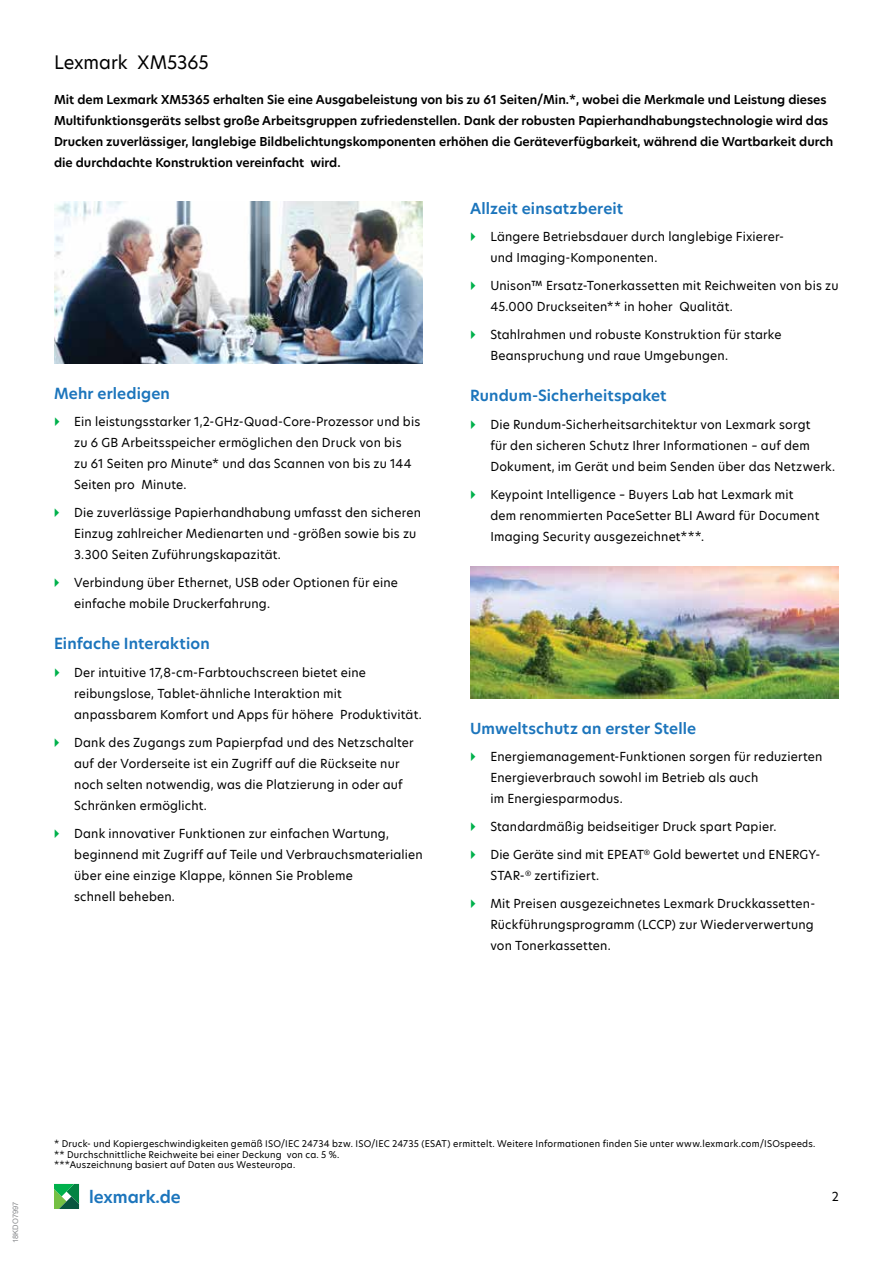
<style>
.page{position:relative;width:893px;height:1263px;background:#fff}
.page>*{position:absolute;margin:0;border:0;box-sizing:border-box;transform-origin:0 0}
.t1{font:18px "TP Hero";letter-spacing:-.005em;color:#000}
.t2{font:600 16.5px "TP Hero";color:#1c75bc}
.t3{font:600 15px "TP Hero";letter-spacing:.01em;color:#1c75bc}
.t4{font:12px/21px "TP Hero";letter-spacing:.015em;color:#000}
.t5{font:600 12px/21px "TP Hero";color:#000}
.t6{font:9px/10.5px "TP Hero";letter-spacing:.025em;color:#000}
.t7{font:7.5px "Arial Unicode MS";color:#888a8d}
</style>
<div class="page">
<svg style="left:54px;top:1184px;width:25px;height:25px"></svg>
<img style="left:54px;top:201px;width:369px;height:162px">
<img style="left:470px;top:567px;width:369px;height:131px">
<h1 class="t1" style="left:54px;top:50px;width:156px">Lexmark XM5365</h1>
<p class="t5" style="left:54px;top:89px;width:781px">Mit dem Lexmark XM5365 erhalten Sie eine Ausgabeleistung von bis zu 61 Seiten/Min.*, wobei die Merkmale und Leistung dieses Multifunktionsgeräts selbst große Arbeitsgruppen zufriedenstellen. Dank der robusten Papierhandhabungstechnologie wird das Drucken zuverlässiger, langlebige Bildbelichtungskomponenten erhöhen die Geräteverfügbarkeit, während die Wartbarkeit durch die durchdachte Konstruktion vereinfacht wird.</p>
<p class="t3" style="left:54px;top:383px;width:117px">Mehr erledigen</p>
<p class="t4" style="left:74px;top:411px;width:348px">Ein leistungsstarker 1,2-GHz-Quad-Core-Prozessor und bis zu 6 GB Arbeitsspeicher ermöglichen den Druck von bis<br>zu 61 Seiten pro Minute* und das Scannen von bis zu 144<br>Seiten pro Minute.</p>
<p class="t4" style="left:74px;top:502px;width:348px">Die zuverlässige Papierhandhabung umfasst den sicheren<br>Einzug zahlreicher Medienarten und -größen sowie bis zu<br>3.300 Seiten Zuführungskapazität.</p>
<p class="t4" style="left:74px;top:572px;width:325px">Verbindung über Ethernet, USB oder Optionen für eine einfache mobile Druckerfahrung.</p>
<p class="t3" style="left:54px;top:633px;width:157px">Einfache Interaktion</p>
<p class="t4" style="left:74px;top:662px;width:349px">Der intuitive 17,8-cm-Farbtouchscreen bietet eine reibungslose, Tablet-ähnliche Interaktion mit anpassbarem Komfort und Apps für höhere Produktivität.</p>
<p class="t4" style="left:74px;top:732px;width:341px">Dank des Zugangs zum Papierpfad und des Netzschalter auf der Vorderseite ist ein Zugriff auf die Rückseite nur noch selten notwendig, was die Platzierung in oder auf Schränken ermöglicht.</p>
<p class="t4" style="left:74px;top:822px;width:350px">Dank innovativer Funktionen zur einfachen Wartung, beginnend mit Zugriff auf Teile und Verbrauchsmaterialien über eine einzige Klappe, können Sie Probleme<br>schnell beheben.</p>
<p class="t3" style="left:470px;top:198px;width:155px">Allzeit einsatzbereit</p>
<p class="t4" style="left:490px;top:226px;width:295px">Längere Betriebsdauer durch langlebige Fixierer&shy;und Imaging-Komponenten.</p>
<p class="t4" style="left:490px;top:275px;width:350px">Unison™ Ersatz-Tonerkassetten mit Reichweiten von bis zu<br>45.000 Druckseiten** in hoher Qualität.</p>
<p class="t4" style="left:490px;top:324px;width:293px">Stahlrahmen und robuste Konstruktion für starke<br>Beanspruchung und raue Umgebungen.</p>
<p class="t3" style="left:470px;top:385px;width:198px">Rundum-Sicherheitspaket</p>
<p class="t4" style="left:490px;top:414px;width:346px">Die Rundum-Sicherheitsarchitektur von Lexmark sorgt<br>für den sicheren Schutz Ihrer Informationen – auf dem<br>Dokument, im Gerät und beim Senden über das Netzwerk.</p>
<p class="t4" style="left:490px;top:483px;width:330px">Keypoint Intelligence – Buyers Lab hat Lexmark mit dem renommierten PaceSetter BLI Award für Document<br>Imaging Security ausgezeichnet***.</p>
<p class="t3" style="left:470px;top:718px;width:228px">Umweltschutz an erster Stelle</p>
<p class="t4" style="left:490px;top:746px;width:334px">Energiemanagement-Funktionen sorgen für reduzierten<br>Energieverbrauch sowohl im Betrieb als auch<br>im Energiesparmodus.</p>
<p class="t4" style="left:490px;top:816px;width:288px">Standardmäßig beidseitiger Druck spart Papier.</p>
<p class="t4" style="left:490px;top:844px;width:332px">Die Geräte sind mit EPEAT<sup>®</sup> Gold bewertet und ENERGY-<br>STAR-<sup>®</sup> zertifiziert.</p>
<p class="t4" style="left:490px;top:892px;width:326px">Mit Preisen ausgezeichnetes Lexmark Druckkassetten-<br>Rückführungsprogramm (LCCP) zur Wiederverwertung von Tonerkassetten.</p>
<p class="t7" style="left:10px;top:1243px;width:43px;rotate:-90deg">18KDO7997</p>
<p class="t6" style="left:54px;top:1139px;width:763px">* Druck- und Kopiergeschwindigkeiten gemäß ISO/IEC 24734 bzw. ISO/IEC 24735 (ESAT) ermittelt. Weitere Informationen finden Sie unter www.lexmark.com/ISOspeeds. ** Durchschnittliche Reichweite bei einer Deckung von ca. 5 %.<br>***Auszeichnung basiert auf Daten aus Westeuropa.</p>
<h2 class="t2" style="left:89px;top:1186px;width:93px">lexmark.de</h2>
<p class="t4" style="left:832px;top:1186px;width:9px">2</p>
</div>
